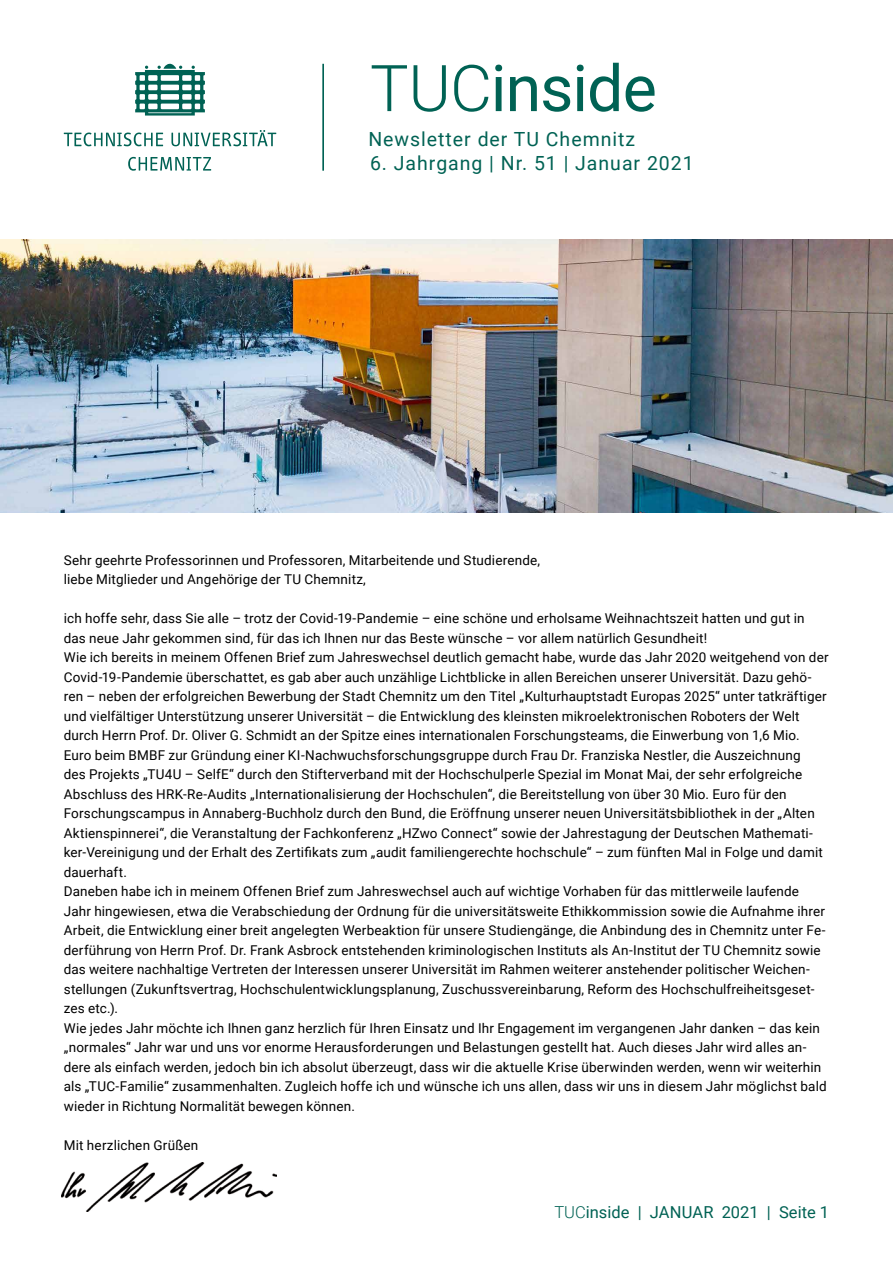
<style>
.page{position:relative;width:893px;height:1263px;background:#fff}
.page>*{position:absolute;margin:0;border:0;box-sizing:border-box;transform-origin:0 0}
.t1{font:64.5px "Roboto";letter-spacing:-.015em;color:#006254}
.t2{font:19.5px "Roboto";letter-spacing:.05em;color:#006254}
.t3{font:16.5px "Roboto";color:#006254}
.Fließtext{font:13.5px/19.5px "Roboto";letter-spacing:.01em;color:#000}
.s1{font-weight:300}
</style>
<div class="page">
<svg style="left:135px;top:64px;width:70px;height:52px"></svg>
<svg style="left:128px;top:157px;width:83px;height:14px"></svg>
<svg style="left:64px;top:130px;width:212px;height:16px"></svg>
<hr style="left:322px;top:64px;width:2px;height:107px;background:#006254">
<img style="left:0;top:239px;width:893px;height:273px">
<img style="left:62px;top:1162px;width:214px;height:49px">
<h1 class="t1" style="left:370px;top:43px;width:288px"><span class="s1">TUC</span>inside</h1>
<h2 class="t2" style="left:368px;top:126px;width:268px">Newsletter der TU Chemnitz</h2>
<h2 class="t2" style="left:370px;top:150px;width:325px">6. Jahrgang | Nr. 51 | Januar 2021</h2>
<p class="Fließtext" style="left:64px;top:550px;width:478px">Sehr geehrte Professorinnen und Professoren, Mitarbeitende und Studierende,</p>
<p class="Fließtext" style="left:64px;top:569px;width:304px">liebe Mitglieder und Angehörige der TU Chemnitz,</p>
<p class="Fließtext" style="left:64px;top:608px;width:742px">ich hoffe sehr, dass Sie alle – trotz der Covid-19-Pandemie – eine schöne und erholsame Weihnachtszeit hatten und gut in das neue Jahr gekommen sind, für das ich Ihnen nur das Beste wünsche – vor allem natürlich Gesundheit!</p>
<p class="Fließtext" style="left:64px;top:647px;width:766px">Wie ich bereits in meinem Offenen Brief zum Jahreswechsel deutlich gemacht habe, wurde das Jahr 2020 weitgehend von der Covid-19-Pandemie überschattet, es gab aber auch unzählige Lichtblicke in allen Bereichen unserer Universität. Dazu gehö&shy;ren – neben der erfolgreichen Bewerbung der Stadt Chemnitz um den Titel „Kulturhauptstadt Europas 2025“ unter tatkräftiger und vielfältiger Unterstützung unserer Universität – die Entwicklung des kleinsten mikroelektronischen Roboters der Welt durch Herrn Prof. Dr. Oliver G. Schmidt an der Spitze eines internationalen Forschungsteams, die Einwerbung von 1,6 Mio.<br>Euro beim BMBF zur Gründung einer KI-Nachwuchsforschungsgruppe durch Frau Dr. Franziska Nestler, die Auszeichnung<br>des Projekts „TU4U – SelfE“ durch den Stifterverband mit der Hochschulperle Spezial im Monat Mai, der sehr erfolgreiche Abschluss des HRK-Re-Audits „Internationalisierung der Hochschulen“, die Bereitstellung von über 30 Mio. Euro für den Forschungscampus in Annaberg-Buchholz durch den Bund, die Eröffnung unserer neuen Universitätsbibliothek in der „Alten Aktienspinnerei“, die Veranstaltung der Fachkonferenz „HZwo Connect“ sowie der Jahrestagung der Deutschen Mathemati&shy;ker-Vereinigung und der Erhalt des Zertifikats zum „audit familiengerechte hochschule“ – zum fünften Mal in Folge und damit dauerhaft.</p>
<p class="Fließtext" style="left:64px;top:881px;width:763px">Daneben habe ich in meinem Offenen Brief zum Jahreswechsel auch auf wichtige Vorhaben für das mittlerweile laufende Jahr hingewiesen, etwa die Verabschiedung der Ordnung für die universitätsweite Ethikkommission sowie die Aufnahme ihrer Arbeit, die Entwicklung einer breit angelegten Werbeaktion für unsere Studiengänge, die Anbindung des in Chemnitz unter Fe&shy;derführung von Herrn Prof. Dr. Frank Asbrock entstehenden kriminologischen Instituts als An-Institut der TU Chemnitz sowie das weitere nachhaltige Vertreten der Interessen unserer Universität im Rahmen weiterer anstehender politischer Weichen&shy;stellungen (Zukunftsvertrag, Hochschulentwicklungsplanung, Zuschussvereinbarung, Reform des Hochschulfreiheitsgeset&shy;zes etc.).</p>
<p class="Fließtext" style="left:64px;top:1018px;width:764px">Wie jedes Jahr möchte ich Ihnen ganz herzlich für Ihren Einsatz und Ihr Engagement im vergangenen Jahr danken – das kein „normales“ Jahr war und uns vor enorme Herausforderungen und Belastungen gestellt hat. Auch dieses Jahr wird alles an&shy;dere als einfach werden, jedoch bin ich absolut überzeugt, dass wir die aktuelle Krise überwinden werden, wenn wir weiterhin als „TUC-Familie“ zusammenhalten. Zugleich hoffe ich und wünsche ich uns allen, dass wir uns in diesem Jahr möglichst bald wieder in Richtung Normalität bewegen können.</p>
<p class="Fließtext" style="left:64px;top:1135px;width:136px">Mit herzlichen Grüßen</p>
<p class="t3" style="left:554px;top:1201px;width:276px"><span class="s1">TUC</span>inside | JANUAR 2021 | Seite 1</p>
</div>
